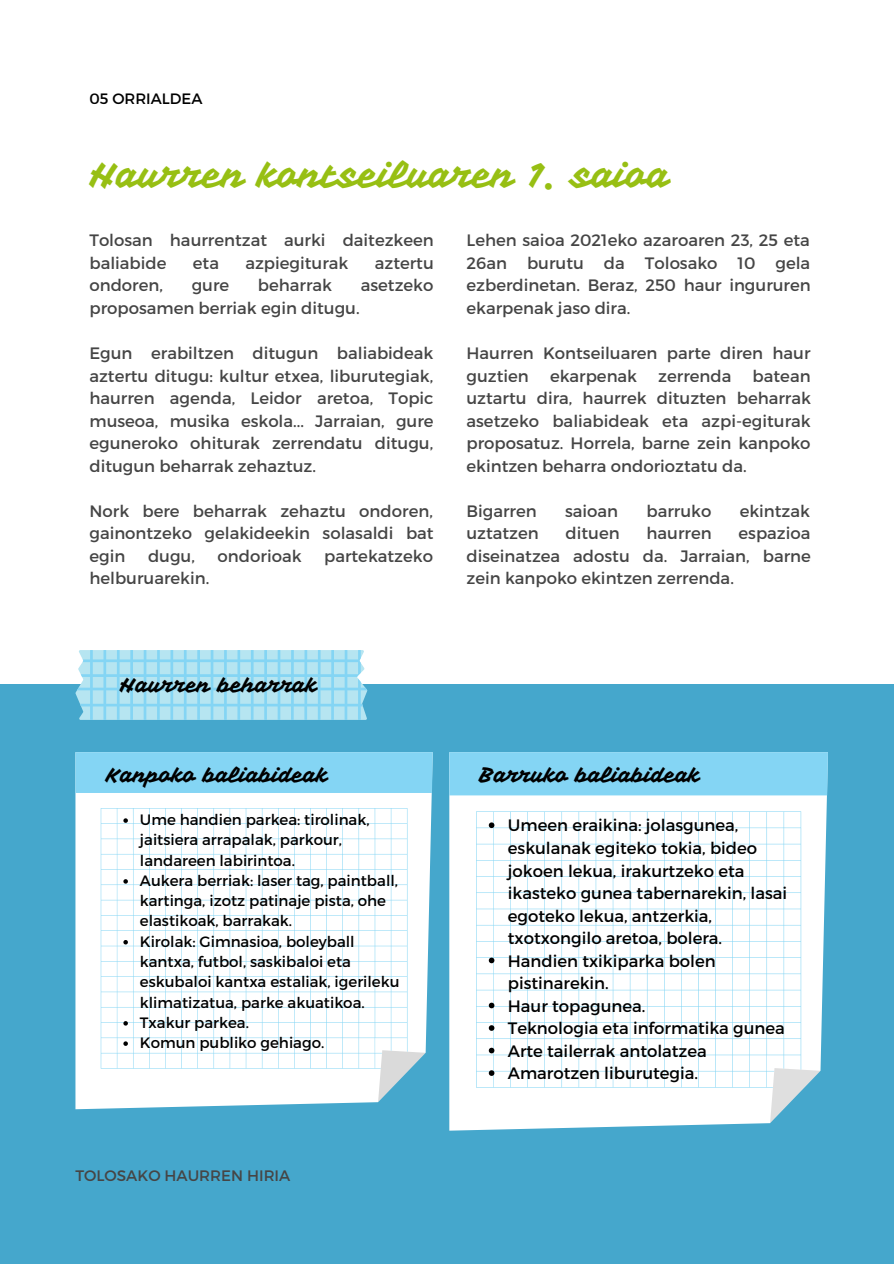
<style>
.page{position:relative;width:894px;height:1264px;background:#fff}
.page>*{position:absolute;margin:0;border:0;box-sizing:border-box;transform-origin:0 0}
.t1{font:36px "Vampiro One";color:#97bf13}
.t2{font:21px "Vampiro One";color:#000}
.t3{font:16.5px/22.5px "Montserrat";color:#454545;text-align:justify}
.t4{font:16.5px/22.5px "Montserrat";color:#000}
.t5{font:15.15px "Montserrat";color:#454545}
.t6{font:15px/20.2px "Montserrat";color:#000}
</style>
<div class="page">
<div style="left:0;top:685px;width:893px;height:578px;background:#45a7cc"></div>
<svg style="left:449px;top:795px;width:378px;height:335px;background:#eef7fa"></svg>
<svg style="left:769px;top:1068px;width:51px;height:55px"></svg>
<div style="left:449px;top:752px;width:378px;height:43px;background:#84d5f4"></div>
<svg style="left:476px;top:811px;width:325px;height:276px;background:#f6fcfd"></svg>
<svg style="left:75px;top:793px;width:357px;height:316px;background:#edf6fa"></svg>
<svg style="left:378px;top:1050px;width:47px;height:52px"></svg>
<div style="left:75px;top:752px;width:357px;height:41px;background:#84d5f4"></div>
<svg style="left:101px;top:808px;width:306px;height:260px;background:#f6fcfd"></svg>
<svg style="left:123px;top:818px;width:5px;height:4px"></svg>
<svg style="left:123px;top:879px;width:5px;height:4px"></svg>
<svg style="left:123px;top:940px;width:5px;height:4px"></svg>
<svg style="left:123px;top:1021px;width:5px;height:4px"></svg>
<svg style="left:123px;top:1041px;width:5px;height:4px"></svg>
<svg style="left:75px;top:650px;width:292px;height:70px;background:#a6dff1"></svg>
<svg style="left:488px;top:822px;width:6px;height:6px"></svg>
<svg style="left:488px;top:957px;width:6px;height:6px"></svg>
<svg style="left:488px;top:1002px;width:6px;height:6px"></svg>
<svg style="left:488px;top:1025px;width:6px;height:5px"></svg>
<svg style="left:488px;top:1047px;width:6px;height:6px"></svg>
<svg style="left:488px;top:1070px;width:6px;height:5px"></svg>
<p class="t6" style="left:89px;top:87px;width:114px">05 ORRIALDEA</p>
<p class="t1" style="left:91px;top:153px;width:580px">Haurren kontseiluaren 1. saioa</p>
<p class="t3" style="left:89px;top:228px;width:346px">Tolosan haurrentzat aurki daitezkeen baliabide</p>
<p class="t3" style="left:193px;top:251px;width:28px">eta</p>
<p class="t3" style="left:245px;top:251px;width:104px">azpiegiturak</p>
<p class="t3" style="left:375px;top:251px;width:60px">aztertu</p>
<p class="t3" style="left:89px;top:273px;width:75px">ondoren,</p>
<p class="t3" style="left:192px;top:273px;width:39px">gure</p>
<p class="t3" style="left:258px;top:273px;width:76px">beharrak</p>
<p class="t3" style="left:360px;top:273px;width:74px">asetzeko</p>
<p class="t3" style="left:89px;top:296px;width:271px">proposamen berriak egin ditugu.</p>
<p class="t3" style="left:89px;top:341px;width:345px">Egun erabiltzen ditugun baliabideak aztertu ditugu: kultur etxea, liburutegiak, haurren agenda, Leidor aretoa, Topic museoa, musika eskola... Jarraian, gure eguneroko ohiturak zerrendatu ditugu, ditugun beharrak zehaztuz.</p>
<p class="t3" style="left:89px;top:499px;width:345px">Nork bere beharrak zehaztu ondoren, gainontzeko gelakideekin solasaldi bat egin</p>
<p class="t3" style="left:148px;top:544px;width:48px">dugu,</p>
<p class="t3" style="left:217px;top:544px;width:85px">ondorioak</p>
<p class="t3" style="left:324px;top:544px;width:110px">partekatzeko</p>
<p class="t3" style="left:89px;top:566px;width:121px">helburuarekin.</p>
<p class="t3" style="left:466px;top:228px;width:345px">Lehen saioa 2021eko azaroaren 23, 25 eta 26an burutu da Tolosako 10 gela ezberdinetan. Beraz, 250 haur ingururen ekarpenak jaso dira.</p>
<p class="t3" style="left:466px;top:341px;width:345px">Haurren Kontseiluaren parte diren haur guztien</p>
<p class="t3" style="left:466px;top:363px;width:346px;text-indent:286px">batean uztartu dira, haurrek dituzten beharrak asetzeko baliabideak eta azpi-egiturak proposatuz. Horrela, barne zein kanpoko ekintzen beharra ondorioztatu da.</p>
<p class="t3" style="left:466px;top:499px;width:72px">Bigarren</p>
<p class="t3" style="left:565px;top:499px;width:55px">saioan</p>
<p class="t3" style="left:646px;top:499px;width:66px">barruko</p>
<p class="t3" style="left:739px;top:499px;width:72px">ekintzak</p>
<p class="t3" style="left:466px;top:521px;width:74px">uztatzen</p>
<p class="t3" style="left:565px;top:521px;width:56px">dituen</p>
<p class="t3" style="left:646px;top:521px;width:67px">haurren</p>
<p class="t3" style="left:550px;top:363px;width:89px">ekarpenak</p>
<p class="t3" style="left:658px;top:363px;width:75px">zerrenda</p>
<p class="t3" style="left:466px;top:521px;width:346px;text-indent:272px">espazioa diseinatzea adostu da. Jarraian, barne zein kanpoko ekintzen zerrenda.</p>
<p class="t2" style="left:120px;top:671px;width:198px">Haurren beharrak</p>
<p class="t2" style="left:106px;top:761px;width:223px">Kanpoko baliabideak</p>
<p class="t2" style="left:479px;top:761px;width:222px">Barruko baliabideak</p>
<p class="t6" style="left:140px;top:808px;width:231px">Ume handien parkea: tirolinak, jaitsiera arrapalak, parkour, landareen labirintoa.</p>
<p class="t6" style="left:140px;top:869px;width:259px">Aukera berriak: laser tag, paintball, kartinga, izotz patinaje pista, ohe elastikoak, barrakak.</p>
<p class="t6" style="left:140px;top:930px;width:261px">Kirolak: Gimnasioa, boleyball kantxa, futbol, saskibaloi eta eskubaloi kantxa estaliak, igerileku klimatizatua, parke akuatikoa.</p>
<p class="t6" style="left:140px;top:1011px;width:111px">Txakur parkea.</p>
<p class="t6" style="left:140px;top:1031px;width:186px">Komun publiko gehiago.</p>
<p class="t5" style="left:75px;top:1165px;width:216px">TOLOSAKO HAURREN HIRIA</p>
<p class="t4" style="left:507px;top:813px;width:281px">Umeen eraikina: jolasgunea, eskulanak egiteko tokia, bideo jokoen lekua, irakurtzeko eta ikasteko gunea tabernarekin, lasai egoteko lekua, antzerkia, txotxongilo aretoa, bolera.</p>
<p class="t4" style="left:507px;top:948px;width:209px">Handien txikiparka bolen pistinarekin.</p>
<p class="t4" style="left:507px;top:993px;width:139px">Haur topagunea.</p>
<p class="t4" style="left:507px;top:1016px;width:278px">Teknologia eta informatika gunea</p>
<p class="t4" style="left:507px;top:1038px;width:200px">Arte tailerrak antolatzea</p>
<p class="t4" style="left:507px;top:1061px;width:192px">Amarotzen liburutegia.</p>
</div>
